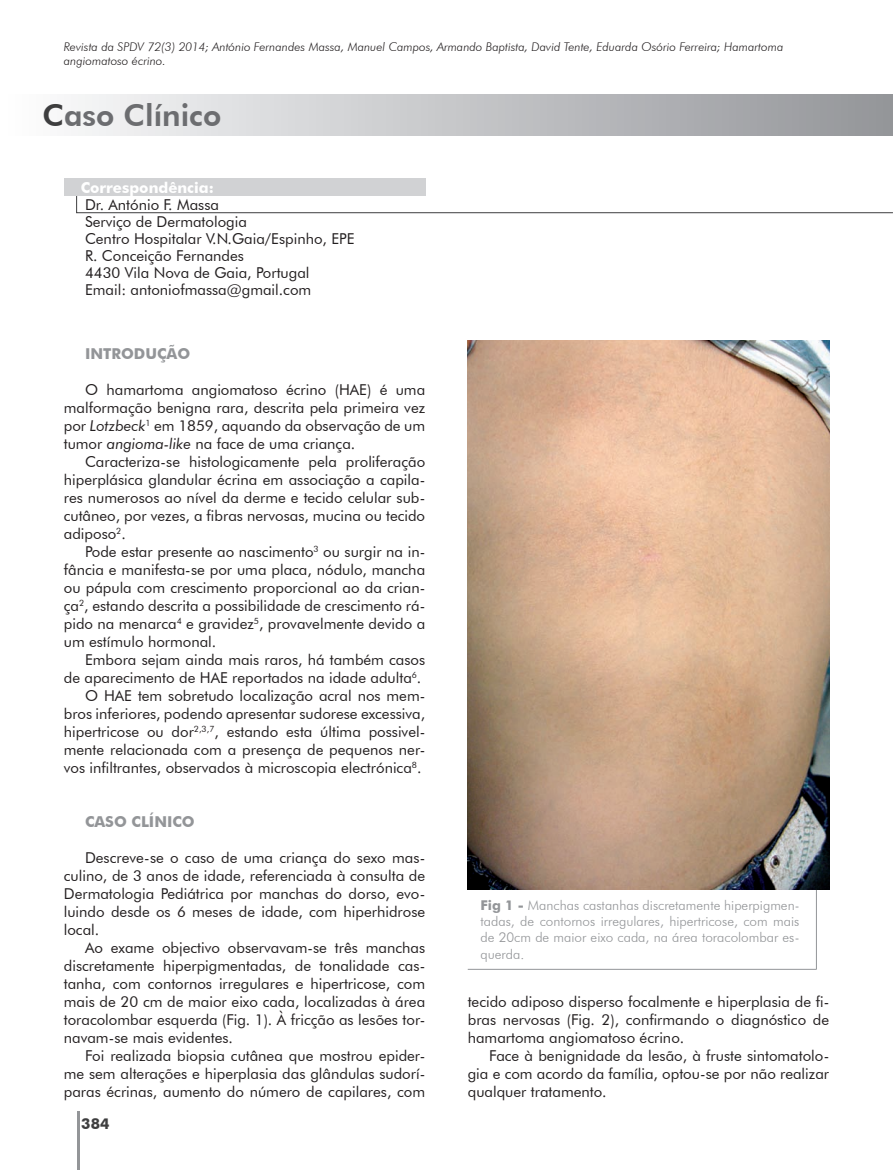
<style>
.page{position:relative;width:893px;height:1170px;background:#fff}
.page>*{position:absolute;margin:0;border:0;box-sizing:border-box;transform-origin:0 0}
.t1{font:800 30px "Futura BT";color:#6c6d70}
.t2{font:15px/18px "Futura BT";color:#231f20;text-align:justify}
.t3{font:700 15px "Futura BT";color:#939598}
.t4{font:700 15px "Futura BT";color:#fff}
.t5{font:700 15px "Futura BT";color:#3e3e3f}
.t6{font:300 13.5px/16.2px "Futura BT";color:#939598;text-align:justify}
.t7{font:italic 300 12px/14.4px "Futura BT";color:#231f20}
.s1{color:#3e3e3f}
.s2{font-style:italic}
.s3{font-weight:700}
</style>
<div class="page">
<div style="left:0;top:94px;width:893px;height:41px;background:linear-gradient(to right,#fdfdfe,#939498)"></div>
<hr style="left:892px;top:94px;width:1px;height:41px;background:#939598">
<hr style="left:77px;top:1111px;width:3px;height:58px;background:#939598">
<svg style="left:76px;top:189px;width:817px;height:24px"></svg>
<div style="left:64px;top:179px;width:361px;height:17px;background:#d1d2d4"></div>
<hr style="left:816px;top:889px;width:1px;height:80px;background:#939598">
<hr style="left:468px;top:969px;width:349px;height:1px;background:#939598">
<img style="left:468px;top:340px;width:361px;height:549px">
<p class="t7" style="left:64px;top:40px;width:721px">Revista da SPDV 72(3) 2014; António Fernandes Massa, Manuel Campos, Armando Baptista, David Tente, Eduarda Osório Ferreira; Hamartoma angiomatoso écrino.</p>
<h1 class="t1" style="left:43px;top:97px;width:180px"><span class="s1">C</span>aso Clínico</h1>
<p class="t4" style="left:81px;top:178px;width:135px">Correspondência:</p>
<p class="t2" style="left:85px;top:196px;width:271px;line-height:17px;text-align:left">Dr. António F. Massa<br>Serviço de Dermatologia<br>Centro Hospitalar V.N.Gaia/Espinho, EPE<br>R. Conceição Fernandes<br>4430 Vila Nova de Gaia, Portugal<br>Email: antoniofmassa@gmail.com</p>
<p class="t3" style="left:85px;top:344px;width:107px">INTRODUÇÃO</p>
<p class="t2" style="left:64px;top:380px;width:363px;text-indent:21px">O hamartoma angiomatoso écrino (HAE) é uma malformação benigna rara, descrita pela primeira vez por <span class="s2">Lotzbeck</span><sup>1</sup> em 1859, aquando da observação de um tumor <span class="s2">angioma-like</span> na face de uma criança.</p>
<p class="t2" style="left:64px;top:452px;width:363px;text-indent:21px">Caracteriza-se histologicamente pela proliferação hiperplásica glandular écrina em associação a capila&shy;res numerosos ao nível da derme e tecido celular sub&shy;cutâneo, por vezes, a fibras nervosas, mucina ou tecido adiposo<sup>2</sup>.</p>
<p class="t2" style="left:64px;top:542px;width:363px;text-indent:21px">Pode estar presente ao nascimento<sup>3</sup> ou surgir na in&shy;fância e manifesta-se por uma placa, nódulo, mancha ou pápula com crescimento proporcional ao da crian&shy;ça<sup>2</sup>, estando descrita a possibilidade de crescimento rá&shy;pido na menarca<sup>4</sup> e gravidez<sup>5</sup>, provavelmente devido a um estímulo hormonal.</p>
<p class="t2" style="left:64px;top:650px;width:363px;text-align:right">Embora sejam ainda mais raros, há também casos<br>de aparecimento de HAE reportados na idade adulta<sup>6</sup>.<br>O HAE tem sobretudo localização acral nos mem&shy;bros inferiores, podendo apresentar sudorese excessiva, hipertricose ou dor<sup>2,3,7</sup>, estando esta última possivel&shy;mente relacionada com a presença de pequenos ner&shy;vos infiltrantes, observados à microscopia electrónica<sup>8</sup>.</p>
<p class="t3" style="left:85px;top:812px;width:111px">CASO CLÍNICO</p>
<p class="t2" style="left:64px;top:848px;width:363px;text-indent:21px">Descreve-se o caso de uma criança do sexo mas&shy;culino, de 3 anos de idade, referenciada à consulta de Dermatologia Pediátrica por manchas do dorso, evo&shy;luindo desde os 6 meses de idade, com hiperhidrose local.</p>
<p class="t2" style="left:64px;top:938px;width:363px;text-indent:21px">Ao exame objectivo observavam-se três manchas discretamente hiperpigmentadas, de tonalidade cas&shy;tanha, com contornos irregulares e hipertricose, com mais de 20 cm de maior eixo cada, localizadas à área toracolombar esquerda (Fig. 1). À fricção as lesões tor&shy;navam-se mais evidentes.</p>
<p class="t2" style="left:64px;top:1046px;width:363px;text-indent:21px">Foi realizada biopsia cutânea que mostrou epider&shy;me sem alterações e hiperplasia das glândulas sudorí&shy;paras écrinas, aumento do número de capilares, com</p>
<p class="t5" style="left:81px;top:1114px;width:30px">384</p>
<p class="t6" style="left:481px;top:897px;width:320px"><span class="s3">Fig 1 -</span> Manchas castanhas discretamente hiperpigmen&shy;tadas, de contornos irregulares, hipertricose, com mais de 20cm de maior eixo cada, na área toracolombar es&shy;querda.</p>
<p class="t2" style="left:468px;top:992px;width:363px">tecido adiposo disperso focalmente e hiperplasia de fi&shy;bras nervosas (Fig. 2), confirmando o diagnóstico de hamartoma angiomatoso écrino.</p>
<p class="t2" style="left:468px;top:1046px;width:363px;text-indent:21px">Face à benignidade da lesão, à fruste sintomatolo&shy;gia e com acordo da família, optou-se por não realizar qualquer tratamento.</p>
</div>
